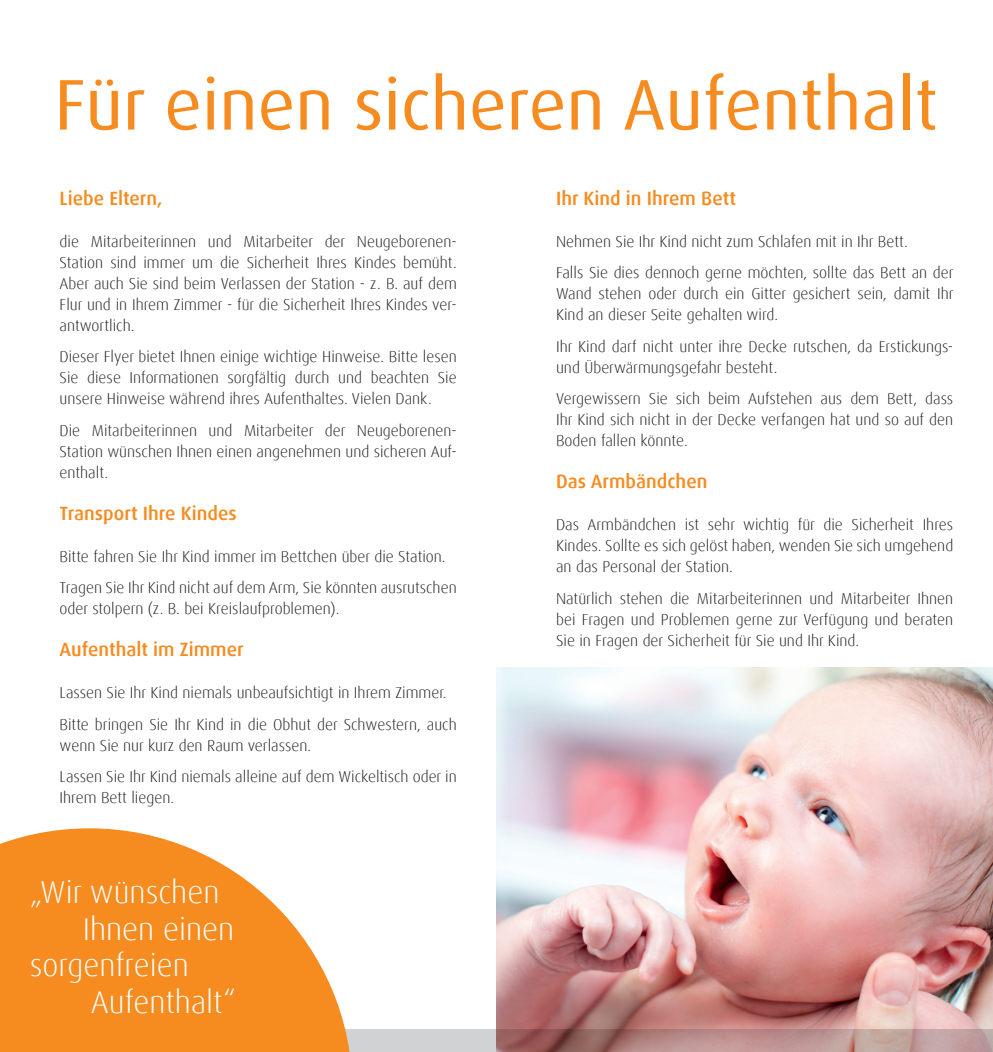
<style>
.page{position:relative;width:993px;height:1052px;background:#fff}
.page>*{position:absolute;margin:0;border:0;box-sizing:border-box;transform-origin:0 0}
.t1{font:71.75px "Dax Pro";color:#f68b1f}
.t2{font:300 31.5px "Dax Pro";color:#fff}
.t3{font:500 19.25px "Dax Pro";color:#f68b1f}
.t4{font:300 15.75px/21px "Dax Pro";color:#231f20}
</style>
<div class="page">
<img style="left:496px;top:667px;width:496px;height:385px">
<div style="left:0;top:1029px;width:496px;height:23px;background:#d1d2d4"></div>
<svg style="left:0;top:828px;width:350px;height:224px;fill:#f68b1f"></svg>
<h1 class="t1" style="left:55px;top:58px;width:884px">Für einen sicheren Aufenthalt</h1>
<p class="t3" style="left:60px;top:185px;width:104px">Liebe Eltern,</p>
<p class="t4" style="left:60px;top:231px;width:398px;text-align:justify">die Mitarbeiterinnen und Mitarbeiter der Neugeborenen-Station sind immer um die Sicherheit Ihres Kindes bemüht.<br>Aber auch Sie sind beim Verlassen der Station - z. B. auf dem Flur und in Ihrem Zimmer - für die Sicherheit Ihres Kindes ver&shy;antwortlich.</p>
<p class="t4" style="left:60px;top:346px;width:398px;text-align:justify">Dieser Flyer bietet Ihnen einige wichtige Hinweise. Bitte lesen Sie diese Informationen sorgfältig durch und beachten Sie unsere Hinweise während ihres Aufenthaltes. Vielen Dank.</p>
<p class="t4" style="left:60px;top:420px;width:398px;text-align:justify">Die Mitarbeiterinnen und Mitarbeiter der Neugeborenen-Station wünschen Ihnen einen angenehmen und sicheren Auf&shy;enthalt.</p>
<p class="t3" style="left:60px;top:500px;width:179px">Transport Ihre Kindes</p>
<p class="t4" style="left:60px;top:540px;width:398px;line-height:31.5px">Bitte fahren Sie Ihr Kind immer im Bettchen über die Station.<br>Tragen Sie Ihr Kind nicht auf dem Arm, Sie könnten ausrutschen</p>
<p class="t4" style="left:60px;top:598px;width:281px">oder stolpern (z. B. bei Kreislaufproblemen).</p>
<p class="t3" style="left:60px;top:637px;width:185px">Aufenthalt im Zimmer</p>
<p class="t4" style="left:60px;top:677px;width:398px;line-height:31.5px">Lassen Sie Ihr Kind niemals unbeaufsichtigt in Ihrem Zimmer.<br>Bitte bringen Sie Ihr Kind in die Obhut der Schwestern, auch</p>
<p class="t4" style="left:60px;top:729px;width:398px;line-height:31.5px">wenn Sie nur kurz den Raum verlassen.<br>Lassen Sie Ihr Kind niemals alleine auf dem Wickeltisch oder in</p>
<p class="t4" style="left:60px;top:787px;width:116px">Ihrem Bett liegen.</p>
<h2 class="t2" style="left:30px;top:872px;width:191px">„Wir wünschen</h2>
<h2 class="t2" style="left:83px;top:908px;width:153px">Ihnen einen</h2>
<h2 class="t2" style="left:30px;top:945px;width:160px">sorgenfreien</h2>
<h2 class="t2" style="left:91px;top:981px;width:146px">Aufenthalt“</h2>
<p class="t3" style="left:556px;top:185px;width:181px">Ihr Kind in Ihrem Bett</p>
<p class="t4" style="left:556px;top:225px;width:399px;line-height:31.5px">Nehmen Sie Ihr Kind nicht zum Schlafen mit in Ihr Bett.<br>Falls Sie dies dennoch gerne möchten, sollte das Bett an der</p>
<p class="t4" style="left:556px;top:283px;width:399px">Wand stehen oder durch ein Gitter gesichert sein, damit Ihr<br>Kind an dieser Seite gehalten wird.</p>
<p class="t4" style="left:556px;top:336px;width:398px">Ihr Kind darf nicht unter ihre Decke rutschen, da Erstickungs&shy;und Überwärmungsgefahr besteht.</p>
<p class="t4" style="left:556px;top:388px;width:398px;text-align:justify">Vergewissern Sie sich beim Aufstehen aus dem Bett, dass Ihr Kind sich nicht in der Decke verfangen hat und so auf den Boden fallen könnte.</p>
<p class="t3" style="left:556px;top:469px;width:153px">Das Armbändchen</p>
<p class="t4" style="left:556px;top:514px;width:398px;text-align:justify">Das Armbändchen ist sehr wichtig für die Sicherheit Ihres Kindes. Sollte es sich gelöst haben, wenden Sie sich umgehend an das Personal der Station.</p>
<p class="t4" style="left:556px;top:588px;width:398px;text-align:justify">Natürlich stehen die Mitarbeiterinnen und Mitarbeiter Ihnen bei Fragen und Problemen gerne zur Verfügung und beraten Sie in Fragen der Sicherheit für Sie und Ihr Kind.</p>
</div>
